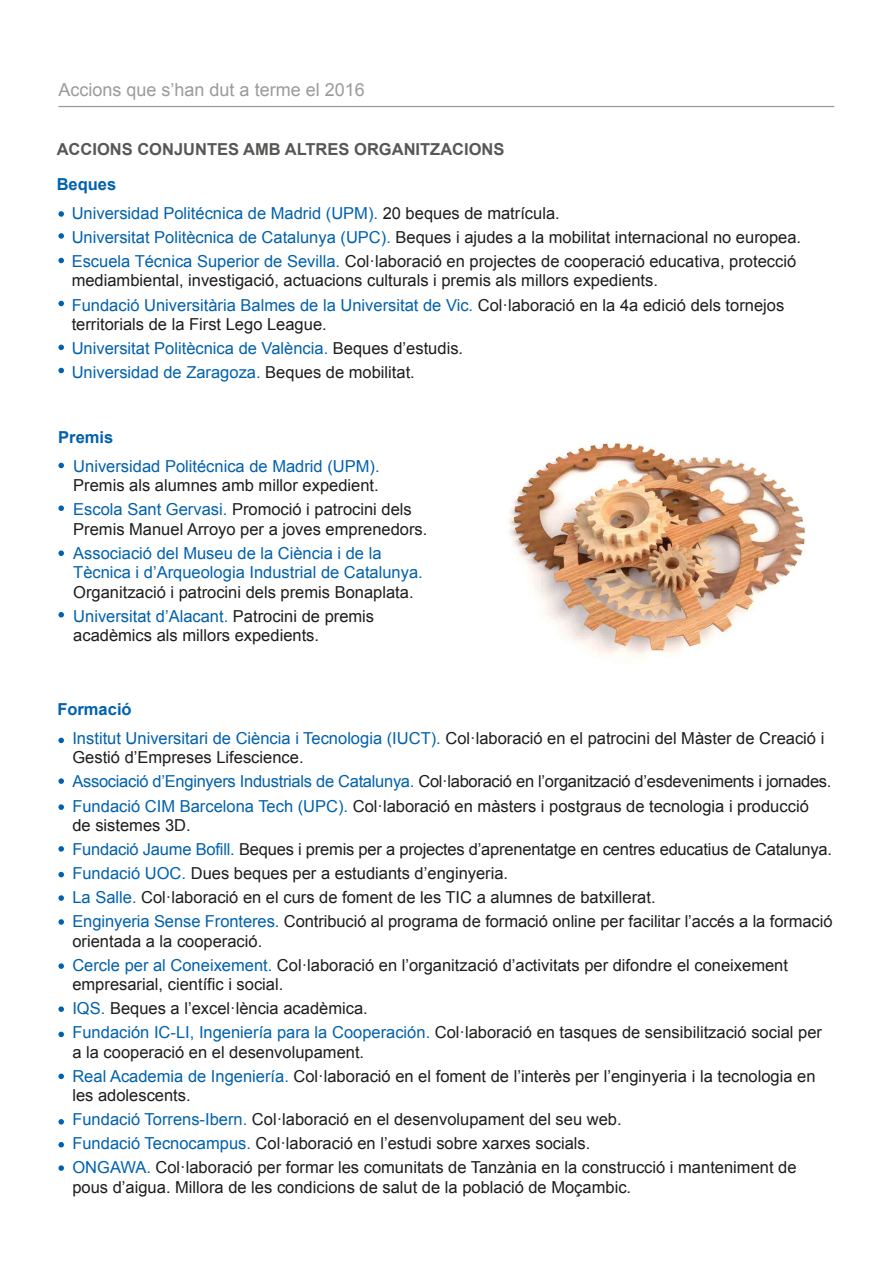
<style>
.page{position:relative;width:893px;height:1263px;background:#fff}
.page>*{position:absolute;margin:0;border:0;box-sizing:border-box;transform-origin:0 0}
.t1{font:18px "Arial";color:#9c9b9b}
.t2{font:16.5px/24px "Arial";color:#1d1d1b}
.t3{font:16.5px/28.5px "Arial";color:#0061ad}
.t4{font:700 16.5px "Arial";color:#575756}
.t5{font:700 16.5px "Arial";color:#0061ad}
.s1{font-weight:700}
.s2{color:#1d1d1b}
.s3{color:#0061ad}
</style>
<div class="page">
<img style="left:508px;top:442px;width:298px;height:216px">
<svg style="left:58px;top:211px;width:6px;height:6px"></svg>
<svg style="left:58px;top:233px;width:6px;height:6px"></svg>
<svg style="left:58px;top:258px;width:6px;height:5px"></svg>
<svg style="left:58px;top:301px;width:6px;height:5px"></svg>
<svg style="left:58px;top:345px;width:6px;height:5px"></svg>
<svg style="left:58px;top:368px;width:6px;height:5px"></svg>
<svg style="left:58px;top:463px;width:6px;height:5px"></svg>
<svg style="left:58px;top:505px;width:6px;height:6px"></svg>
<svg style="left:58px;top:550px;width:6px;height:6px"></svg>
<svg style="left:58px;top:612px;width:6px;height:6px"></svg>
<svg style="left:58px;top:738px;width:6px;height:5px"></svg>
<svg style="left:58px;top:778px;width:6px;height:6px"></svg>
<svg style="left:58px;top:804px;width:6px;height:6px"></svg>
<svg style="left:58px;top:846px;width:6px;height:6px"></svg>
<svg style="left:58px;top:872px;width:6px;height:5px"></svg>
<svg style="left:58px;top:895px;width:6px;height:6px"></svg>
<svg style="left:58px;top:919px;width:6px;height:6px"></svg>
<svg style="left:58px;top:963px;width:6px;height:6px"></svg>
<svg style="left:58px;top:1006px;width:6px;height:6px"></svg>
<svg style="left:58px;top:1032px;width:6px;height:5px"></svg>
<svg style="left:58px;top:1074px;width:6px;height:5px"></svg>
<svg style="left:58px;top:1119px;width:6px;height:6px"></svg>
<svg style="left:58px;top:1142px;width:6px;height:6px"></svg>
<svg style="left:58px;top:1165px;width:6px;height:6px"></svg>
<hr style="left:58px;top:106px;width:776px;height:1px;background:#9c9b9b">
<p class="t1" style="left:58px;top:78px;width:308px">Accions que s’han dut a terme el 2016</p>
<p class="t4" style="left:57px;top:138px;width:449px">ACCIONS CONJUNTES AMB ALTRES ORGANITZACIONS</p>
<p class="t3" style="left:72px;top:171px;width:489px;text-indent:-15px"><span class="s1">Beques<br></span>Universidad Politécnica de Madrid (UPM). <span class="s2">20 beques de matrícula.</span></p>
<p class="t2" style="left:72px;top:225px;width:731px"><span class="s3">Universitat Politècnica de Catalunya (UPC).</span> Beques i ajudes a la mobilitat internacional no europea.<br><span class="s3">Escuela Técnica Superior de Sevilla.</span> Col·laboració en projectes de cooperació educativa, protecció</p>
<p class="t2" style="left:72px;top:269px;width:714px">mediambiental, investigació, actuacions culturals i premis als millors expedients.<br><span class="s3">Fundació Universitària Balmes de la Universitat de Vic.</span> Col·laboració en la 4a edició dels tornejos</p>
<p class="t2" style="left:72px;top:312px;width:393px">territorials de la First Lego League.<br><span class="s3">Universitat Politècnica de València.</span> Beques d’estudis.<br><span class="s3">Universidad de Zaragoza.</span> Beques de mobilitat.</p>
<p class="t5" style="left:58px;top:426px;width:57px">Premis</p>
<p class="t3" style="left:73px;top:452px;width:308px">Universidad Politécnica de Madrid (UPM).</p>
<p class="t2" style="left:73px;top:474px;width:340px">Premis als alumnes amb millor expedient.<br><span class="s3">Escola Sant Gervasi.</span> Promoció i patrocini dels</p>
<p class="t2" style="left:73px;top:517px;width:355px">Premis Manuel Arroyo per a joves emprenedors.</p>
<p class="t3" style="left:73px;top:543px;width:351px;line-height:19.5px">Associació del Museu de la Ciència i de la<br>Tècnica i d’Arqueologia Industrial de Catalunya.</p>
<p class="t2" style="left:73px;top:580px;width:342px">Organització i patrocini dels premis Bonaplata.<br><span class="s3">Universitat d’Alacant.</span> Patrocini de premis</p>
<p class="t2" style="left:73px;top:624px;width:247px">acadèmics als millors expedients.</p>
<p class="t3" style="left:72px;top:696px;width:753px;text-indent:-15px"><span class="s1">Formació<br></span>Institut Universitari de Ciència i Tecnologia (IUCT). <span class="s2">Col·laboració en el patrocini del Màster de Creació i</span></p>
<p class="t2" style="left:72px;top:746px;width:760px">Gestió d’Empreses Lifescience.<br><span class="s3">Associació d’Enginyers Industrials de Catalunya.</span> Col·laboració en l’organització d’esdeveniments i jornades.<br><span class="s3">Fundació CIM Barcelona Tech (UPC).</span> Col·laboració en màsters i postgraus de tecnologia i producció</p>
<p class="t2" style="left:72px;top:813px;width:761px">de sistemes 3D.<br><span class="s3">Fundació Jaume Bofill.</span> Beques i premis per a projectes d’aprenentatge en centres educatius de Catalunya.<br><span class="s3">Fundació UOC.</span> Dues beques per a estudiants d’enginyeria.<br><span class="s3">La Salle.</span> Col·laboració en el curs de foment de les TIC a alumnes de batxillerat.<br><span class="s3">Enginyeria Sense Fronteres.</span> Contribució al programa de formació online per facilitar l’accés a la formació</p>
<p class="t2" style="left:72px;top:929px;width:717px">orientada a la cooperació.<br><span class="s3">Cercle per al Coneixement.</span> Col·laboració en l’organització d’activitats per difondre el coneixement</p>
<p class="t2" style="left:72px;top:972px;width:751px">empresarial, científic i social.<br><span class="s3">IQS.</span> Beques a l’excel·lència acadèmica.<br><span class="s3">Fundación IC-LI, Ingeniería para la Cooperación.</span> Col·laboració en tasques de sensibilització social per</p>
<p class="t2" style="left:72px;top:1040px;width:744px">a la cooperació en el desenvolupament.<br><span class="s3">Real Academia de Ingeniería.</span> Col·laboració en el foment de l’interès per l’enginyeria i la tecnologia en</p>
<p class="t2" style="left:72px;top:1083px;width:725px">les adolescents.<br><span class="s3">Fundació Torrens-Ibern.</span> Col·laboració en el desenvolupament del seu web.<br><span class="s3">Fundació Tecnocampus.</span> Col·laboració en l’estudi sobre xarxes socials.<br><span class="s3">ONGAWA.</span> Col·laboració per formar les comunitats de Tanzània en la construcció i manteniment de</p>
<p class="t2" style="left:72px;top:1176px;width:560px">pous d’aigua. Millora de les condicions de salut de la població de Moçambic.</p>
</div>
